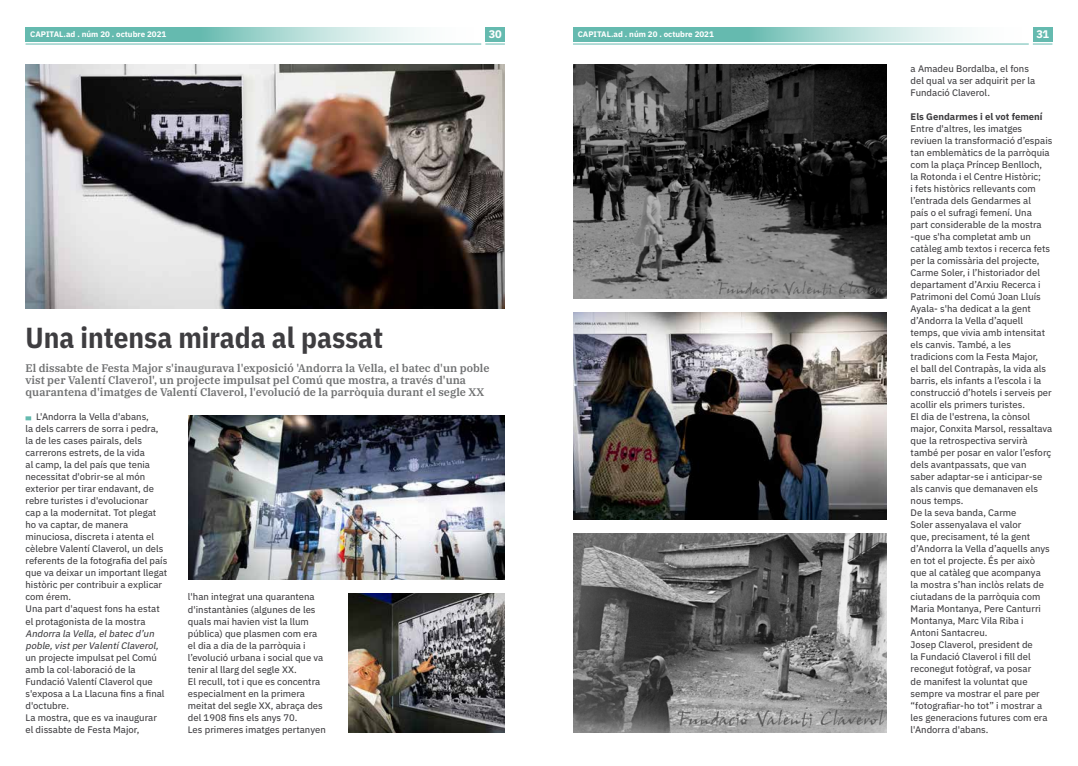
<style>
.page{position:relative;width:1078px;height:766px;background:#fff}
.page>*{position:absolute;margin:0;border:0;box-sizing:border-box;transform-origin:0 0}
.t1{font:700 29px "IBM Plex Sans Cond";color:#3e3d40}
.t2{font:600 11px/12px "IBM Plex Serif";color:#707172}
.t3{font:700 11px "IBM Plex Sans";color:#fff}
.t4{font:9.5px/12px "IBM Plex Sans Text";color:#3e3d40}
.t5{font:italic 9.5px/12px "IBM Plex Sans Text";color:#3e3d40}
.t6{font:700 9.5px "IBM Plex Sans";color:#3e3d40}
.t7{font:700 8px "IBM Plex Sans";color:#fff}
</style>
<div class="page">
<div style="left:485px;top:27px;width:20px;height:14px;background:#65baaf"></div>
<svg style="left:26px;top:27px;width:394px;height:14px;background:#94cec7"></svg>
<hr style="left:26px;top:44px;width:455px;height:1px;background:#65baaf">
<svg style="left:485px;top:44px;width:20px;height:1px"></svg>
<div style="left:1032px;top:27px;width:20px;height:14px;background:#65baaf"></div>
<svg style="left:573px;top:27px;width:394px;height:14px;background:#93cec7"></svg>
<hr style="left:573px;top:44px;width:455px;height:1px;background:#65baaf">
<svg style="left:1033px;top:44px;width:19px;height:1px"></svg>
<img style="left:189px;top:415px;width:316px;height:164px">
<img style="left:348px;top:593px;width:157px;height:139px">
<img style="left:26px;top:64px;width:479px;height:244px">
<img style="left:573px;top:64px;width:313px;height:234px">
<img style="left:573px;top:312px;width:313px;height:207px">
<img style="left:573px;top:533px;width:313px;height:199px">
<svg style="left:26px;top:416px;width:5px;height:4px"></svg>
<p class="t7" style="left:30px;top:28px;width:138px">CAPITAL.ad . núm 20 . octubre 2021</p>
<p class="t3" style="left:489px;top:26px;width:14px">30</p>
<p class="t7" style="left:577px;top:28px;width:138px">CAPITAL.ad . núm 20 . octubre 2021</p>
<p class="t3" style="left:1036px;top:26px;width:14px">31</p>
<h1 class="t1" style="left:26px;top:315px;width:359px">Una intensa mirada al passat</h1>
<p class="t2" style="left:26px;top:361px;width:465px">El dissabte de Festa Major s'inaugurava l'exposició 'Andorra la Vella, el batec d'un poble vist per Valentí Claverol', un projecte impulsat pel Comú que mostra, a través d'una quarantena d'imatges de Valentí Claverol, l'evolució de la parròquia durant el segle XX</p>
<p class="t4" style="left:26px;top:410px;width:143px;text-indent:11px">L'Andorra la Vella d'abans,<br>la dels carrers de sorra i pedra, la de les cases pairals, dels carrerons estrets, de la vida<br>al camp, la del país que tenia necessitat d'obrir-se al món exterior per tirar endavant, de rebre turistes i d'evolucionar<br>cap a la modernitat. Tot plegat ho va captar, de manera minuciosa, discreta i atenta el cèlebre Valentí Claverol, un dels referents de la fotografia del país que va deixar un important llegat històric per contribuir a explicar com érem.<br>Una part d'aquest fons ha estat el protagonista de la mostra</p>
<p class="t5" style="left:26px;top:626px;width:137px">Andorra la Vella,elbatec d’un poble,vistperValentíClaverol,</p>
<p class="t4" style="left:26px;top:650px;width:140px">un projecte impulsat pel Comú amb la col·laboració de la<br>Fundació Valentí Claverol que s'exposa a La Llacuna fins a final d'octubre.<br>La mostra, que es va inaugurar el dissabte de Festa Major,</p>
<p class="t4" style="left:188px;top:590px;width:139px">l'han integrat una quarantena d'instantànies (algunes de les quals mai havien vist la llum pública) que plasmen com era el dia a dia de la parròquia i l’evolució urbana i social que va tenir al llarg del segle XX.<br>El recull, tot i que es concentra especialment en la primera meitat del segle XX, abraça des del 1908 fins els anys 70.<br>Les primeres imatges pertanyen</p>
<p class="t4" style="left:910px;top:62px;width:126px">a Amadeu Bordalba, el fons del qual va ser adquirit per la<br>Fundació Claverol.</p>
<p class="t6" style="left:910px;top:109px;width:133px">Els Gendarmes i el vot femení</p>
<p class="t4" style="left:910px;top:122px;width:143px">Entre d'altres, les imatges reviuen la transformació d’espais tan emblemàtics de la parròquia com la plaça Príncep Benlloch,<br>la Rotonda i el Centre Històric;<br>i fets històrics rellevants com l’entrada dels Gendarmes al<br>país o el sufragi femení. Una<br>part considerable de la mostra -que s'ha completat amb un catàleg amb textos i recerca fets per la comissària del projecte,<br>Carme Soler, i l’historiador del departament d’Arxiu Recerca i<br>Patrimoni del Comú Joan Lluís<br>Ayala- s'ha dedicat a la gent d’Andorra la Vella d’aquell temps, que vivia amb intensitat els canvis. També, a les tradicions com la Festa Major,<br>el ball del Contrapàs, la vida als barris, els infants a l’escola i la construcció d’hotels i serveis per acollir els primers turistes.<br>El dia de l'estrena, la cònsol major, Conxita Marsol, ressaltava que la retrospectiva servirà també per posar en valor l’esforç dels avantpassats, que van saber adaptar-se i anticipar-se als canvis que demanaven els nous temps.<br>De la seva banda, Carme<br>Soler assenyalava el valor<br>que, precisament, té la gent d’Andorra la Vella d’aquells anys en tot el projecte. És per això que al catàleg que acompanya<br>la mostra s’han inclòs relats de ciutadans de la parròquia com<br>Maria Montanya, Pere Canturri<br>Montanya, Marc Vila Riba i<br>Antoni Santacreu.<br>Josep Claverol, president de<br>la Fundació Claverol i fill del reconegut fotògraf, va posar<br>de manifest la voluntat que sempre va mostrar el pare per “fotografiar-ho tot” i mostrar a les generacions futures com era l'Andorra d'abans.</p>
</div>
